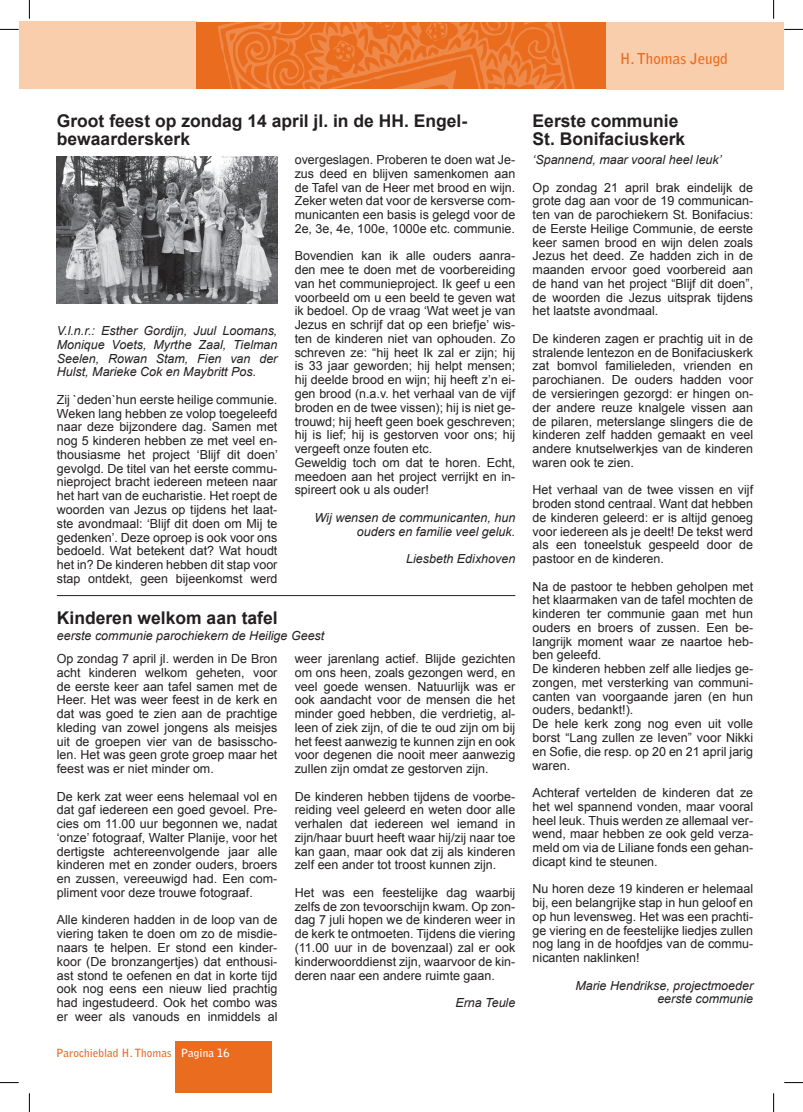
<style>
.page{position:relative;width:803px;height:1112px;background:#fff}
.page>*{position:absolute;margin:0;border:0;box-sizing:border-box;transform-origin:0 0}
.t1{font:700 17.5px/18.8px "Arial";color:#231f20}
.t2{font:700 15px "Bell Gothic Std";color:#ea6d1f}
.t3{font:12.5px/13.8px "Arial";color:#231f20;text-align:justify}
.t4{font:italic 12.5px/13.8px "Arial";color:#231f20;text-align:right}
.t5{font:700 11.25px "Bell Gothic Std";color:#ea6d1f}
.s1{color:#fff}
</style>
<div class="page">
<div style="left:176px;top:1041px;width:96px;height:51px;background:#ea6d1f"></div>
<div style="left:19px;top:21px;width:177px;height:68px;background:#f9cead"></div>
<div style="left:196px;top:22px;width:411px;height:67px;background:#ea6d1f"></div>
<div style="left:607px;top:22px;width:177px;height:68px;background:#f9cead"></div>
<svg style="left:218px;top:22px;width:357px;height:67px"></svg>
<img style="left:57px;top:157px;width:220px;height:147px">
<hr style="left:57px;top:595px;width:458px;height:1px;background:#231f20">
<svg style="left:0;top:29px;width:19px;height:1px"></svg>
<svg style="left:784px;top:29px;width:19px;height:1px"></svg>
<svg style="left:0;top:1082px;width:19px;height:1px"></svg>
<svg style="left:784px;top:1082px;width:19px;height:1px"></svg>
<svg style="left:29px;top:0;width:1px;height:19px"></svg>
<svg style="left:29px;top:1093px;width:1px;height:18px"></svg>
<svg style="left:773px;top:0;width:1px;height:19px"></svg>
<svg style="left:773px;top:1093px;width:1px;height:18px"></svg>
<p class="t2" style="left:620px;top:49px;width:110px">H. Thomas Jeugd</p>
<h1 class="t1" style="left:57px;top:111px;width:412px">Groot feest op zondag 14 april jl. in de HH. Engel&shy;bewaarderskerk</h1>
<h1 class="t1" style="left:533px;top:111px;width:154px">Eerste communie<br>St. Bonifaciuskerk</h1>
<p class="t4" style="left:57px;top:324px;width:222px;text-align:justify">V.l.n.r.: Esther Gordijn, Juul Loomans, Monique Voets, Myrthe Zaal, Tielman Seelen, Rowan Stam, Fien van der Hulst, Marieke Cok en Maybritt Pos.</p>
<p class="t3" style="left:57px;top:392px;width:223px">Zij `deden`hun eerste heilige communie.<br>Weken lang hebben ze volop toegeleefd naar deze bijzondere dag. Samen met nog 5 kinderen hebben ze met veel en&shy;thousiasme het project ‘Blijf dit doen’ gevolgd. De titel van het eerste commu&shy;nieproject bracht iedereen meteen naar het hart van de eucharistie. Het roept de woorden van Jezus op tijdens het laat&shy;ste avondmaal: ‘Blijf dit doen om Mij te gedenken’. Deze oproep is ook voor ons bedoeld. Wat betekent dat? Wat houdt het in? De kinderen hebben dit stap voor stap ontdekt, geen bijeenkomst werd</p>
<p class="t3" style="left:295px;top:153px;width:222px">overgeslagen. Proberen te doen wat Je&shy;zus deed en blijven samenkomen aan de Tafel van de Heer met brood en wijn.<br>Zeker weten dat voor de kersverse com&shy;municanten een basis is gelegd voor de 2e, 3e, 4e, 100e, 1000e etc. communie.</p>
<p class="t3" style="left:295px;top:249px;width:222px;text-align:left">Bovendien kan ik alle ouders aanra&shy;den mee te doen met de voorbereiding van het communieproject. Ik geef u een voorbeeld om u een beeld te geven wat ik bedoel. Op de vraag ‘Wat weet je van Jezus en schrijf dat op een briefje’ wis&shy;ten de kinderen niet van ophouden. Zo schreven ze: “hij heet Ik zal er zijn; hij is 33 jaar geworden; hij helpt mensen; hij deelde brood en wijn; hij heeft z’n ei&shy;gen brood (n.a.v. het verhaal van de vijf broden en de twee vissen); hij is niet ge&shy;trouwd; hij heeft geen boek geschreven; hij is lief; hij is gestorven voor ons; hij vergeeft onze fouten etc.<br>Geweldig toch om dat te horen. Echt, meedoen aan het project verrijkt en in&shy;spireert ook u als ouder!</p>
<p class="t4" style="left:315px;top:510px;width:202px">Wij wensen de communicanten, hun ouders en familie veel geluk.</p>
<p class="t4" style="left:406px;top:552px;width:111px">Liesbeth Edixhoven</p>
<h1 class="t1" style="left:57px;top:608px;width:222px">Kinderen welkom aan tafel</h1>
<p class="t4" style="left:57px;top:628px;width:269px">eerste communie parochiekern de Heilige Geest</p>
<p class="t3" style="left:57px;top:651px;width:222px">Op zondag 7 april jl. werden in De Bron acht kinderen welkom geheten, voor de eerste keer aan tafel samen met de Heer. Het was weer feest in de kerk en dat was goed te zien aan de prachtige kleding van zowel jongens als meisjes uit de groepen vier van de basisscho&shy;len. Het was geen grote groep maar het feest was er niet minder om.</p>
<p class="t3" style="left:57px;top:789px;width:222px">De kerk zat weer eens helemaal vol en dat gaf iedereen een goed gevoel. Pre&shy;cies om 11.00 uur begonnen we, nadat ‘onze’ fotograaf, Walter Planije, voor het dertigste achtereenvolgende jaar alle kinderen met en zonder ouders, broers en zussen, vereeuwigd had. Een com&shy;pliment voor deze trouwe fotograaf.</p>
<p class="t3" style="left:57px;top:912px;width:222px">Alle kinderen hadden in de loop van de viering taken te doen om zo de misdie&shy;naars te helpen. Er stond een kinder&shy;koor (De bronzangertjes) dat enthousi&shy;ast stond te oefenen en dat in korte tijd ook nog eens een nieuw lied prachtig had ingestudeerd. Ook het combo was er weer als vanouds en inmiddels al</p>
<p class="t5" style="left:56px;top:1045px;width:175px">Parochieblad H. Thomas <span class="s1">Pagina 16</span></p>
<p class="t3" style="left:295px;top:651px;width:222px">weer jarenlang actief. Blijde gezichten om ons heen, zoals gezongen werd, en veel goede wensen. Natuurlijk was er ook aandacht voor de mensen die het minder goed hebben, die verdrietig, al&shy;leen of ziek zijn, of die te oud zijn om bij het feest aanwezig te kunnen zijn en ook voor degenen die nooit meer aanwezig zullen zijn omdat ze gestorven zijn.</p>
<p class="t3" style="left:295px;top:789px;width:222px">De kinderen hebben tijdens de voorbe&shy;reiding veel geleerd en weten door alle verhalen dat iedereen wel iemand in zijn/haar buurt heeft waar hij/zij naar toe kan gaan, maar ook dat zij als kinderen zelf een ander tot troost kunnen zijn.</p>
<p class="t3" style="left:295px;top:885px;width:222px">Het was een feestelijke dag waarbij zelfs de zon tevoorschijn kwam. Op zon&shy;dag 7 juli hopen we de kinderen weer in de kerk te ontmoeten. Tijdens die viering (11.00 uur in de bovenzaal) zal er ook kinderwoorddienst zijn, waarvoor de kin&shy;deren naar een andere ruimte gaan.</p>
<p class="t4" style="left:455px;top:995px;width:61px">Erna Teule</p>
<p class="t4" style="left:533px;top:153px;width:190px">‘Spannend, maar vooral heel leuk’</p>
<p class="t3" style="left:533px;top:180px;width:222px">Op zondag 21 april brak eindelijk de grote dag aan voor de 19 communican&shy;ten van de parochiekern St. Bonifacius: de Eerste Heilige Communie, de eerste keer samen brood en wijn delen zoals Jezus het deed. Ze hadden zich in de maanden ervoor goed voorbereid aan de hand van het project “Blijf dit doen”, de woorden die Jezus uitsprak tijdens het laatste avondmaal.</p>
<p class="t3" style="left:533px;top:331px;width:222px">De kinderen zagen er prachtig uit in de stralende lentezon en de Bonifaciuskerk zat bomvol familieleden, vrienden en parochianen. De ouders hadden voor de versieringen gezorgd: er hingen on&shy;der andere reuze knalgele vissen aan de pilaren, meterslange slingers die de kinderen zelf hadden gemaakt en veel andere knutselwerkjes van de kinderen waren ook te zien.</p>
<p class="t3" style="left:533px;top:483px;width:222px">Het verhaal van de twee vissen en vijf broden stond centraal. Want dat hebben de kinderen geleerd: er is altijd genoeg voor iedereen als je deelt! De tekst werd als een toneelstuk gespeeld door de pastoor en de kinderen.</p>
<p class="t3" style="left:533px;top:579px;width:222px;text-align:left">Na de pastoor te hebben geholpen met het klaarmaken van de tafel mochten de kinderen ter communie gaan met hun ouders en broers of zussen. Een be&shy;langrijk moment waar ze naartoe heb&shy;ben geleefd.<br>De kinderen hebben zelf alle liedjes ge&shy;zongen, met versterking van communi&shy;canten van voorgaande jaren (en hun ouders, bedankt!).<br>De hele kerk zong nog even uit volle borst “Lang zullen ze leven” voor Nikki en Sofie, die resp. op 20 en 21 april jarig waren.</p>
<p class="t3" style="left:533px;top:785px;width:222px">Achteraf vertelden de kinderen dat ze het wel spannend vonden, maar vooral heel leuk. Thuis werden ze allemaal ver&shy;wend, maar hebben ze ook geld verza&shy;meld om via de Liliane fonds een gehan&shy;dicapt kind te steunen.</p>
<p class="t3" style="left:533px;top:881px;width:222px">Nu horen deze 19 kinderen er helemaal bij, een belangrijke stap in hun geloof en op hun levensweg. Het was een prachti&shy;ge viering en de feestelijke liedjes zullen nog lang in de hoofdjes van de commu&shy;nicanten naklinken!</p>
<p class="t4" style="left:575px;top:978px;width:179px">Marie Hendrikse, projectmoeder eerste communie</p>
</div>
